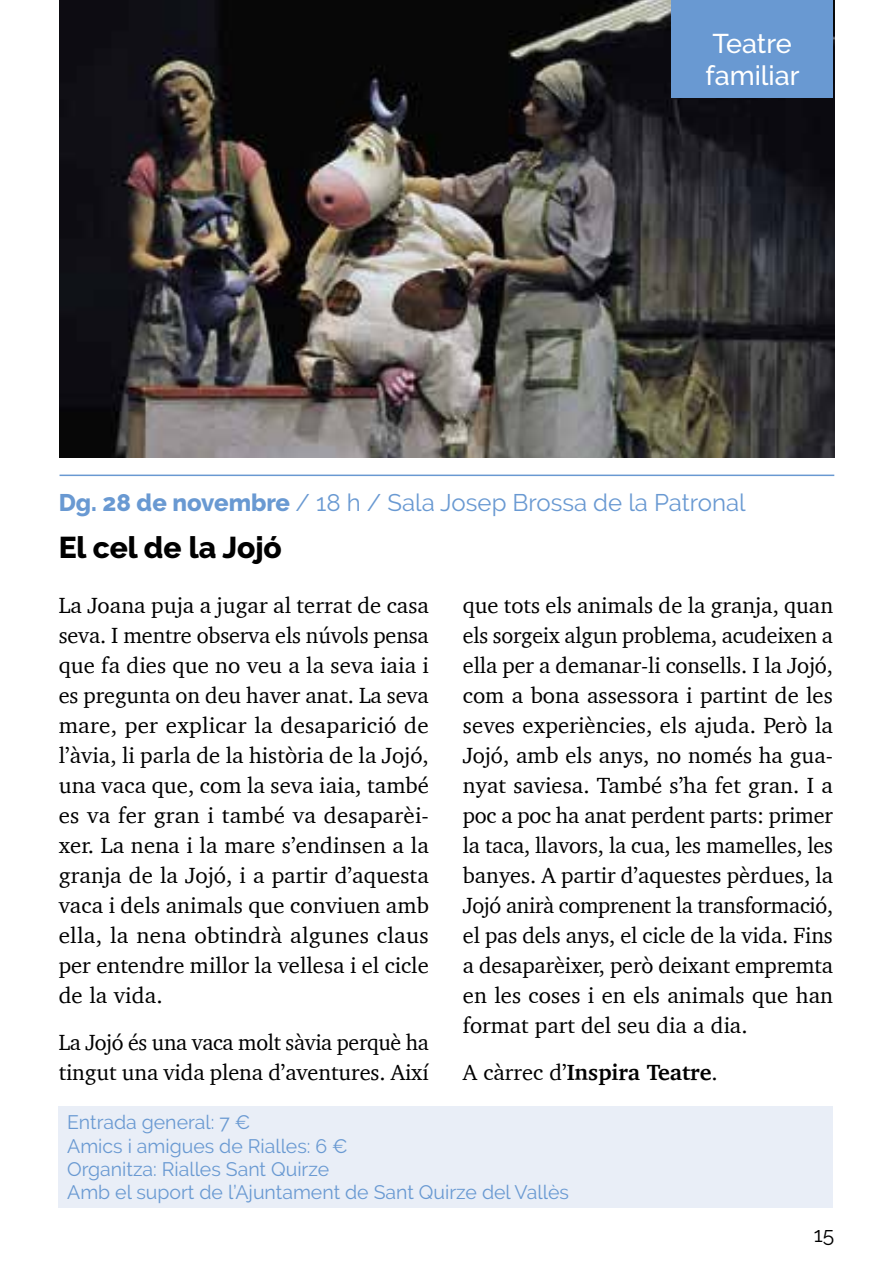
<style>
.page{position:relative;width:893px;height:1276px;background:#fff}
.page>*{position:absolute;margin:0;border:0;box-sizing:border-box;transform-origin:0 0}
.t1{font:800 30px "Raleway";color:#000}
.t2{font:500 27px/32.4px "Raleway";color:#fff}
.t3{font:24px "Raleway";color:#6999d2}
.t4{font:22.5px/30px "Charter";color:#000;text-align:justify}
.t5{font:700 22.5px "Charter";color:#000}
.t6{font:21px "Raleway";color:#000}
.t7{font:19.5px/23.4px "Raleway";color:#6999d2}
.s1{font-weight:800}
.s2{font-weight:400}
</style>
<div class="page">
<img style="left:60px;top:0;width:774px;height:457px">
<div style="left:59px;top:1107px;width:774px;height:101px;background:#e9eef7"></div>
<hr style="left:60px;top:474px;width:774px;height:2px;background:#6999d2">
<div style="left:671px;top:0;width:162px;height:98px;background:#6999d2"></div>
<p class="t2" style="left:705px;top:27px;width:96px">Teatre familiar</p>
<p class="t3" style="left:59px;top:489px;width:688px"><span class="s1">Dg. 28 de novembre</span> / 18 h / Sala Josep Brossa de la Patronal</p>
<h1 class="t1" style="left:59px;top:530px;width:225px">El cel de la Jojó</h1>
<p class="t4" style="left:59px;top:590px;width:372px">La Joana puja a jugar al terrat de casa seva. I mentre observa els núvols pensa que fa dies que no veu a la seva iaia i es pregunta on deu haver anat. La seva mare, per explicar la desaparició de l’àvia, li parla de la història de la Jojó, una vaca que, com la seva iaia, també es va fer gran i també va desaparèi&shy;xer. La nena i la mare s’endinsen a la granja de la Jojó, i a partir d’aquesta vaca i dels animals que conviuen amb ella, la nena obtindrà algunes claus per entendre millor la vellesa i el cicle de la vida.</p>
<p class="t4" style="left:59px;top:1027px;width:372px">La Jojó és una vaca molt sàvia perquè ha tingut una vida plena d’aventures. Així</p>
<p class="t4" style="left:463px;top:590px;width:372px">que tots els animals de la granja, quan els sorgeix algun problema, acudeixen a ella per a demanar-li consells. I la Jojó, com a bona assessora i partint de les seves experiències, els ajuda. Però la Jojó, amb els anys, no només ha gua&shy;nyat saviesa. També s’ha fet gran. I a poc a poc ha anat perdent parts: primer la taca, llavors, la cua, les mamelles, les banyes. A partir d’aquestes pèrdues, la Jojó anirà comprenent la transformació, el pas dels anys, el cicle de la vida. Fins a desaparèixer, però deixant empremta en les coses i en els animals que han format part del seu dia a dia.</p>
<p class="t5" style="left:463px;top:1053px;width:256px"><span class="s2">A càrrec d’</span>Inspira Teatre<span class="s2">.</span></p>
<p class="t7" style="left:67px;top:1110px;width:503px">Entrada general: 7 €<br>Amics i amigues de Rialles: 6 €<br>Organitza: Rialles Sant Quirze<br>Amb el suport de l’Ajuntament de Sant Quirze del Vallès</p>
<p class="t6" style="left:814px;top:1222px;width:22px">15</p>
</div>
